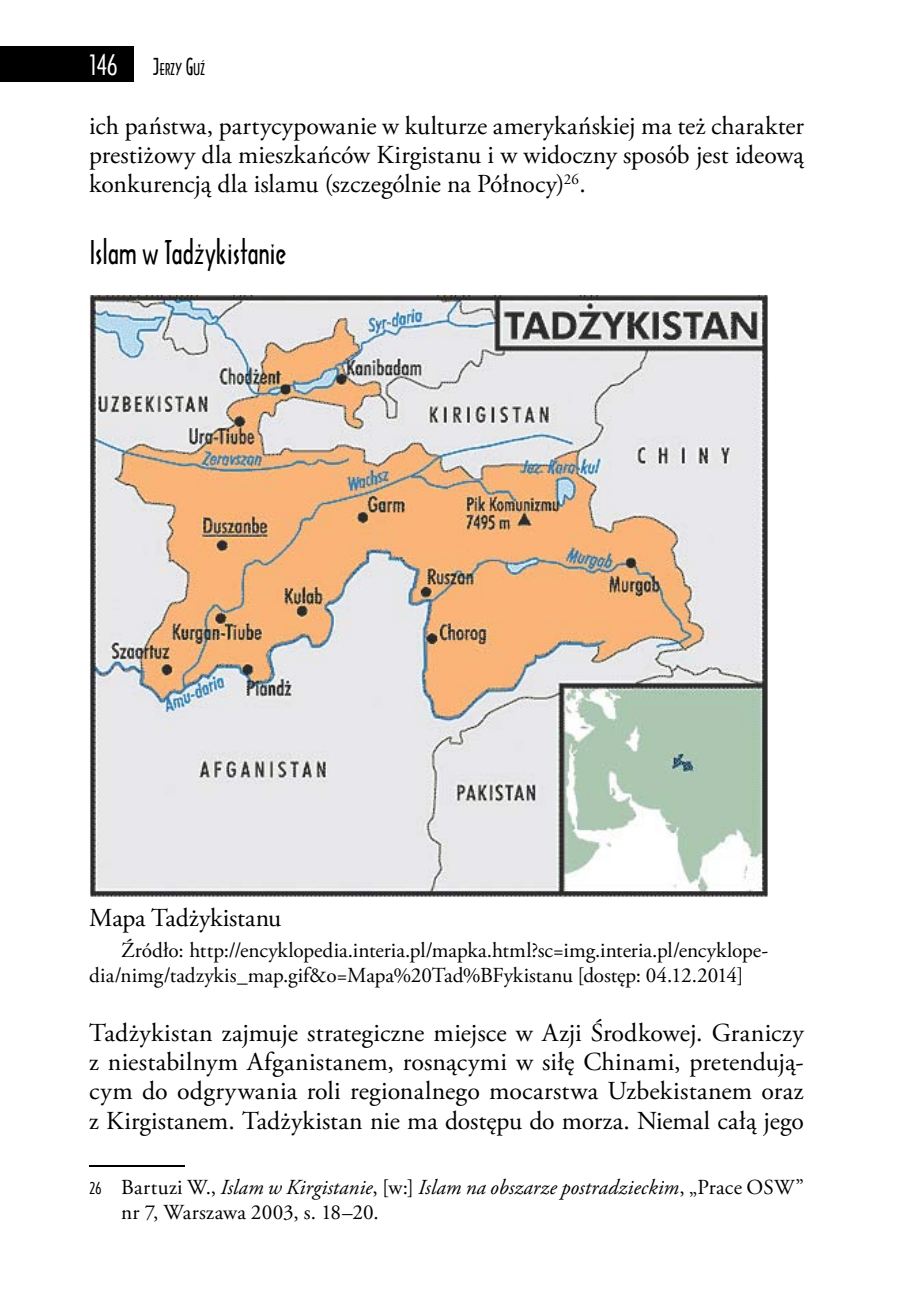
<style>
.page{position:relative;width:906px;height:1308px;background:#fff}
.page>*{position:absolute;margin:0;border:0;box-sizing:border-box;transform-origin:0 0}
.t1{font:31.5px "EFN Gaucho";letter-spacing:-.01em;color:#000}
.t2{font:27px "EFN Gaucho";color:#fff}
.t3{font:25.88px/29.2px "Adobe Garamond Pro";color:#000;text-align:justify}
.t4{font:21.38px/24.8px "Adobe Garamond Pro";color:#000}
.t5{font:15.75px "EFN Gaucho";color:#000}
.s1{font-size:22.5px}
.s2{font-family:"EFN Gaucho";font-size:15.75px}
.s3{font-style:italic}
</style>
<div class="page">
<div style="left:0;top:46px;width:134px;height:35px;background:#000"></div>
<hr style="left:89px;top:1165px;width:96px;height:1px;background:#000">
<img style="left:89px;top:295px;width:679px;height:603px">
<p class="t2" style="left:89px;top:48px;width:30px">146</p>
<p class="t5" style="left:153px;top:59px;width:54px"><span class="s1">J</span>ERZY <span class="s1">G</span>UŹ</p>
<p class="t3" style="left:89px;top:112px;width:716px">ich państwa, partycypowanie w kulturze amerykańskiej ma też charakter prestiżowy dla mieszkańców Kirgistanu i w widoczny sposób jest ideową konkurencją dla islamu (szczególnie na Północy)<sup>26</sup>.</p>
<p class="t1" style="left:89px;top:233px;width:198px">Islam w Tadżykistanie</p>
<p class="t3" style="left:89px;top:904px;width:193px">Mapa Tadżykistanu</p>
<p class="t4" style="left:89px;top:939px;width:680px;text-indent:32px">Źródło: http://encyklopedia.interia.pl/mapka.html?sc=img.interia.pl/encyklope&shy;dia/nimg/tadzykis_map.gif&amp;o=Mapa%20Tad%BFykistanu [dostęp: 04.12.2014]</p>
<p class="t3" style="left:89px;top:1019px;width:716px">Tadżykistan zajmuje strategiczne miejsce w Azji Środkowej. Graniczy z niestabilnym Afganistanem, rosnącymi w siłę Chinami, pretendują&shy;cym do odgrywania roli regionalnego mocarstwa Uzbekistanem oraz z Kirgistanem. Tadżykistan nie ma dostępu do morza. Niemal całą jego</p>
<p class="t4" style="left:121px;top:1175px;width:684px;text-indent:-32px"><span class="s2">26</span> Bartuzi W., <span class="s3">Islam w Kirgistanie</span>, [w:] <span class="s3">Islam na obszarze postradzieckim</span>, „Prace OSW” nr 7, Warszawa 2003, s. 18–20.</p>
</div>
